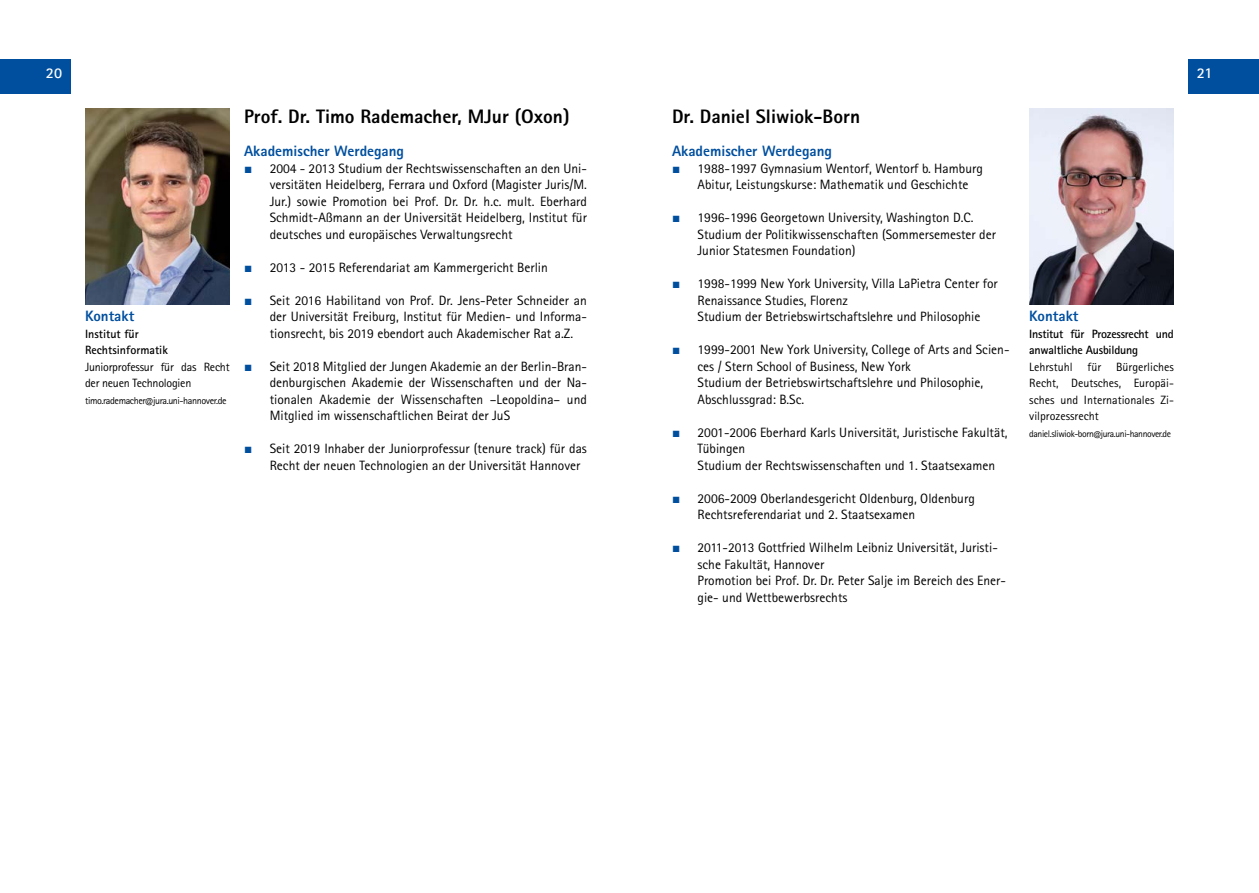
<style>
.page{position:relative;width:1259px;height:893px;background:#fff}
.page>*{position:absolute;margin:0;border:0;box-sizing:border-box;transform-origin:0 0}
.t1{font:800 19.5px "Rotis Sans Serif Std";color:#000}
.t2{font:800 15px "Rotis Sans Serif Std";color:#004f9f}
.t3{font:700 15px "Agfa Rotis Sans Serif";color:#fff}
.t4{font:13.5px/16.5px "Rotis Sans Serif Std";color:#000}
.t5{font:12px/16.5px "Rotis Sans Serif Std";color:#000;text-align:justify}
.t6{font:700 12px/16.5px "Rotis Sans Serif Std";letter-spacing:-.02em;color:#000}
.t7{font:12px/16.5px "Rotis Sans Serif Std";letter-spacing:-.02em;color:#000}
.t8{font:700 12px/16.5px "Rotis Sans Serif Std";color:#000}
.t9{font:10.05px "Rotis Sans Serif Std";letter-spacing:-.04em;color:#000}
.t10{font:9.6px "Rotis Sans Serif Std";letter-spacing:-.04em;color:#000}
.s1{font-family:"Arial";color:#004f9f}
</style>
<div class="page">
<div style="left:0;top:60px;width:71px;height:34px;background:#004f9f"></div>
<div style="left:1188px;top:60px;width:71px;height:34px;background:#004f9f"></div>
<img style="left:85px;top:109px;width:145px;height:196px">
<img style="left:1029px;top:109px;width:145px;height:196px">
<p class="t3" style="left:46px;top:64px;width:18px">20</p>
<p class="t3" style="left:1197px;top:64px;width:17px">21</p>
<h1 class="t1" style="left:244px;top:104px;width:327px">Prof. Dr. Timo Rademacher, MJur (Oxon)</h1>
<p class="t2" style="left:244px;top:142px;width:161px">Akademischer Werdegang</p>
<p class="t4" style="left:270px;top:160px;width:319px;text-align:justify;text-indent:-26px"><span class="s1">■</span> 2004 - 2013 Studium der Rechtswissenschaften an den Uni&shy;versitäten Heidelberg, Ferrara und Oxford (Magister Juris/M.<br>Jur.) sowie Promotion bei Prof. Dr. Dr. h.c. mult. Eberhard Schmidt-Aßmann an der Universität Heidelberg, Institut für deutsches und europäisches Verwaltungsrecht</p>
<p class="t4" style="left:244px;top:259px;width:305px"><span class="s1">■</span> 2013 - 2015 Referendariat am Kammergericht Berlin</p>
<p class="t4" style="left:270px;top:292px;width:319px;text-align:justify;text-indent:-26px"><span class="s1">■</span> Seit 2016 Habilitand von Prof. Dr. Jens-Peter Schneider an der Universität Freiburg, Institut für Medien- und Informa&shy;tionsrecht, bis 2019 ebendort auch Akademischer Rat a.Z.</p>
<p class="t4" style="left:270px;top:358px;width:319px;text-align:justify;text-indent:-26px"><span class="s1">■</span> Seit 2018 Mitglied der Jungen Akademie an der Berlin-Bran&shy;denburgischen Akademie der Wissenschaften und der Na&shy;tionalen Akademie der Wissenschaften –Leopoldina– und Mitglied im wissenschaftlichen Beirat der JuS</p>
<p class="t4" style="left:270px;top:441px;width:319px;text-indent:-26px"><span class="s1">■</span> Seit 2019 Inhaber der Juniorprofessur (tenure track) für das<br>Recht der neuen Technologien an der Universität Hannover</p>
<h1 class="t1" style="left:672px;top:104px;width:190px">Dr. Daniel Sliwiok-Born</h1>
<p class="t2" style="left:672px;top:142px;width:161px">Akademischer Werdegang</p>
<p class="t4" style="left:697px;top:160px;width:287px;text-indent:-26px"><span class="s1">■</span> 1988-1997 Gymnasium Wentorf, Wentorf b. Hamburg<br>Abitur, Leistungskurse: Mathematik und Geschichte</p>
<p class="t4" style="left:697px;top:210px;width:300px;text-indent:-26px"><span class="s1">■</span> 1996-1996 Georgetown University, Washington D.C.<br>Studium der Politikwissenschaften (Sommersemester der<br>Junior Statesmen Foundation)</p>
<p class="t4" style="left:697px;top:276px;width:302px;text-indent:-26px"><span class="s1">■</span> 1998-1999 New York University, Villa LaPietra Center for<br>Renaissance Studies, Florenz<br>Studium der Betriebswirtschaftslehre und Philosophie</p>
<p class="t4" style="left:697px;top:342px;width:313px;text-indent:-26px"><span class="s1">■</span> 1999-2001 New York University, College of Arts and Scien&shy;ces / Stern School of Business, New York<br>Studium der Betriebswirtschaftslehre und Philosophie, Abschlussgrad: B.Sc.</p>
<p class="t4" style="left:697px;top:424px;width:311px;text-indent:-26px"><span class="s1">■</span> 2001-2006 Eberhard Karls Universität, Juristische Fakultät,<br>Tübingen<br>Studium der Rechtswissenschaften und 1. Staatsexamen</p>
<p class="t4" style="left:697px;top:490px;width:279px;text-indent:-26px"><span class="s1">■</span> 2006-2009 Oberlandesgericht Oldenburg, Oldenburg<br>Rechtsreferendariat und 2. Staatsexamen</p>
<p class="t4" style="left:697px;top:540px;width:310px;text-indent:-26px"><span class="s1">■</span> 2011-2013 Gottfried Wilhelm Leibniz Universität, Juristi&shy;sche Fakultät, Hannover<br>Promotion bei Prof. Dr. Dr. Peter Salje im Bereich des Ener&shy;gie- und Wettbewerbsrechts</p>
<p class="t2" style="left:85px;top:307px;width:51px">Kontakt</p>
<p class="t8" style="left:85px;top:325px;width:84px">Institut für<br>Rechtsinformatik</p>
<p class="t7" style="left:85px;top:359px;width:146px">Juniorprofessur für das Recht der neuen Technologien</p>
<p class="t9" style="left:85px;top:394px;width:143px">timo.rademacher@jura.uni-hannover.de</p>
<p class="t2" style="left:1029px;top:307px;width:51px">Kontakt</p>
<p class="t6" style="left:1029px;top:325px;width:146px">Institut für Prozessrecht und anwaltliche Ausbildung</p>
<p class="t5" style="left:1029px;top:359px;width:146px">Lehrstuhl für Bürgerliches Recht, Deutsches, Europäi&shy;sches und Internationales Zi&shy;vilprozessrecht</p>
<p class="t10" style="left:1029px;top:428px;width:143px">daniel.sliwiok-born@jura.uni-hannover.de</p>
</div>
